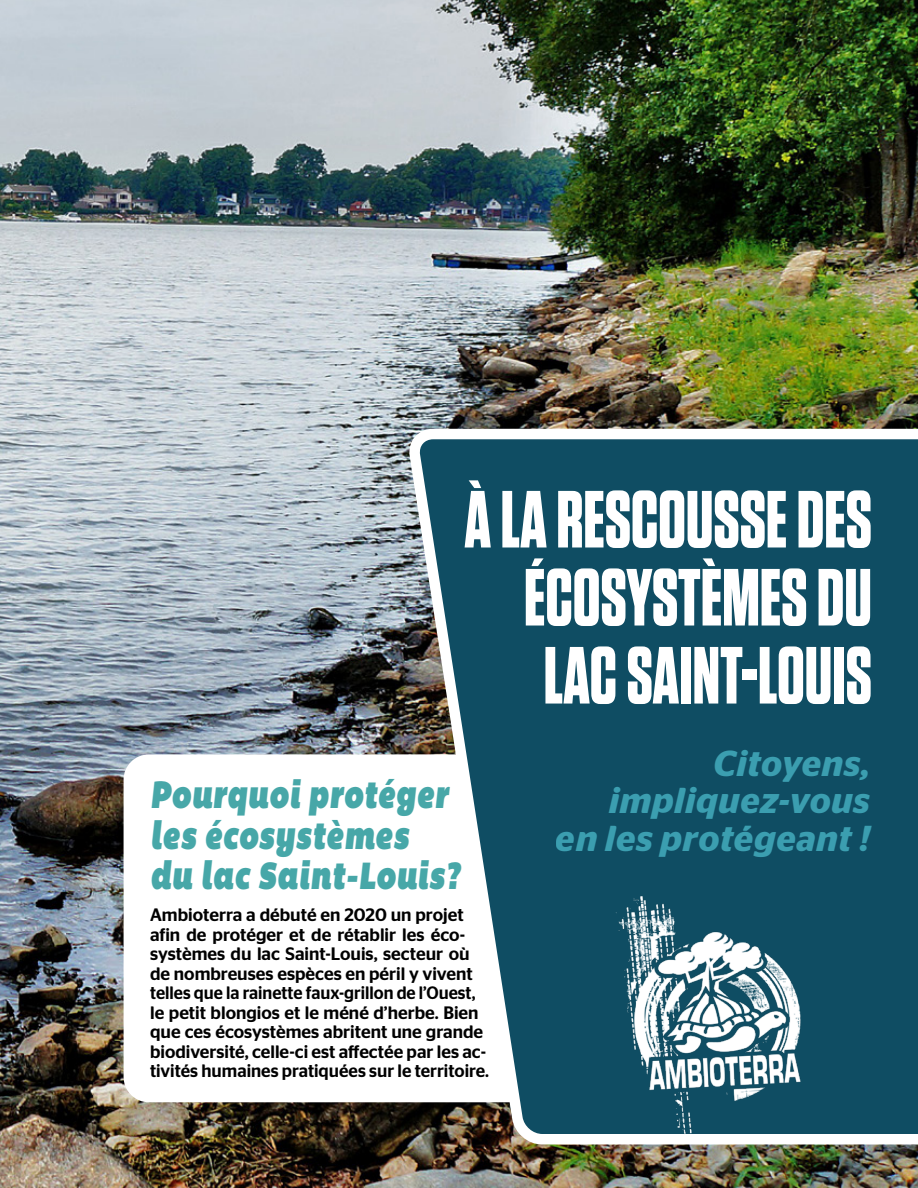
<style>
.page{position:relative;width:918px;height:1188px;background:#fff}
.page>*{position:absolute;margin:0;border:0;box-sizing:border-box;transform-origin:0 0}
.t1{font:700 80.85px/78px "Tungsten";color:#fff;text-align:justify;scale:.86 1}
.t2{font:italic 39px/40.5px "Bemio";letter-spacing:.025em;color:#47a7a8;scale:.77 1}
.t3{font:italic 600 36px/37.5px "Stag Sans";letter-spacing:.02em;color:#41a8b9;text-align:right}
.t4{font:500 18px/19.5px "Stag Sans";color:#000}
</style>
<div class="page">
<img style="left:0;top:0;width:918px;height:1188px">
<div style="left:127px;top:758px;width:751px;height:341px;background:#fff;border-radius:22px"></div>
<div style="left:124px;top:754px;width:758px;height:348px;border:8px solid #fff;border-radius:22px"></div>
<svg style="left:413px;top:424px;width:505px;height:726px;background:#306374"></svg>
<img style="left:605px;top:885px;width:211px;height:264px">
<h1 class="t1" style="left:524px;top:483px;width:406px;text-indent:-60px">À LA RESCOUSSE DES ÉCOSYSTÈMES DU LAC SAINT-LOUIS</h1>
<h2 class="t2" style="left:150px;top:774px;width:404px">Pourquoi protéger les écosystèmes du lac Saint-Louis?</h2>
<p class="t4" style="left:150px;top:905px;width:341px">Ambioterra a débuté en 2020 un projet afin de protéger et de rétablir les éco&shy;systèmes du lac Saint-Louis, secteur où de nombreuses espèces en péril y vivent telles que la rainette faux-grillon de l’Ouest, le petit blongios et le méné d’herbe. Bien que ces écosystèmes abritent une grande biodiversité, celle-ci est affectée par les ac&shy;tivités humaines pratiquées sur le territoire.</p>
<h3 class="t3" style="left:556px;top:745px;width:316px">Citoyens, impliquez-vous<br>en les protégeant !</h3>
</div>
